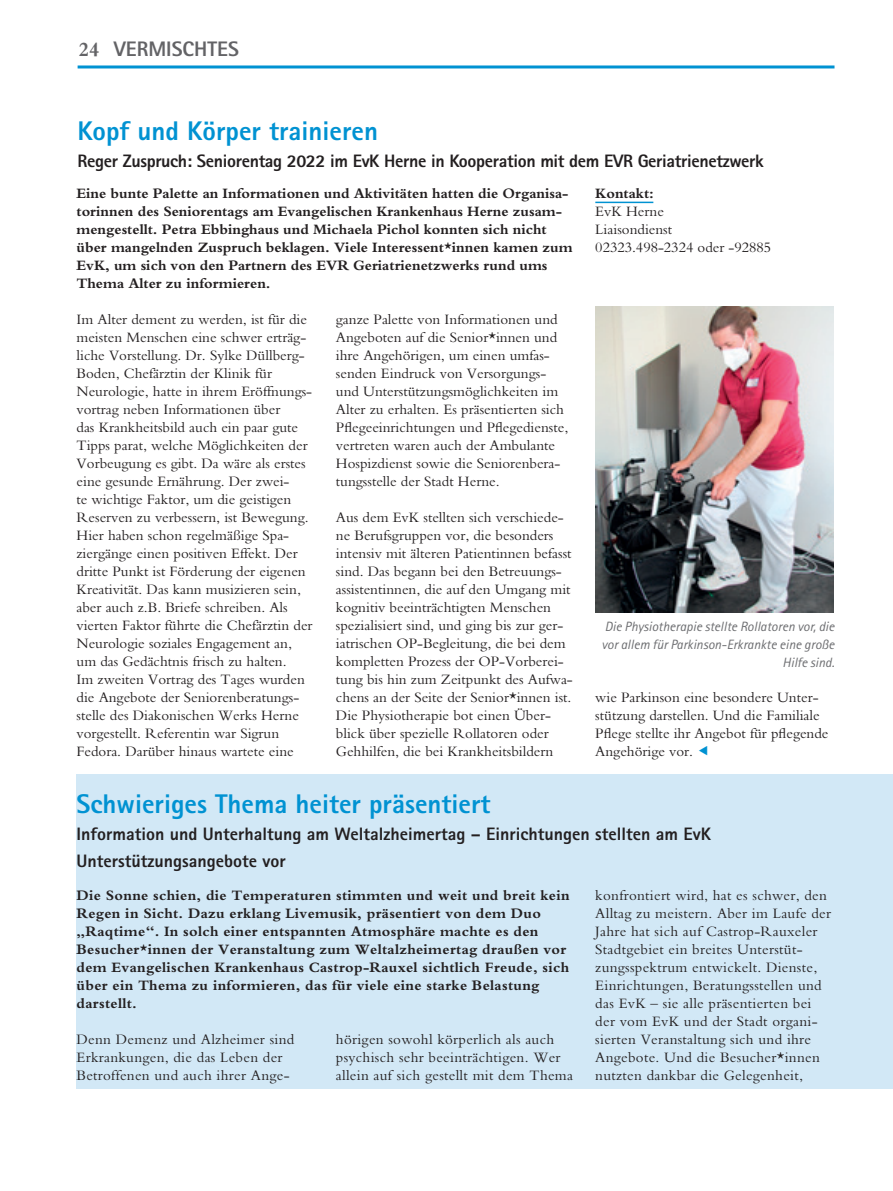
<style>
.page{position:relative;width:893px;height:1191px;background:#fff}
.page>*{position:absolute;margin:0;border:0;box-sizing:border-box;transform-origin:0 0}
.t1{font:800 27px "Rotis Sans Serif";color:#0092d2}
.t2{font:800 21px "Rotis Sans Serif";color:#636366}
.t3{font:700 21px "M Bembo";color:#636366}
.t4{font:800 18px/27px "Rotis Sans Serif";color:#231f20}
.t5{font:800 18px "Rotis Sans Serif";letter-spacing:-.02em;color:#231f20}
.t6{font:15px/18px "M Bembo";color:#231f20}
.t7{font:15px/18px "M Bembo";letter-spacing:.02em;color:#231f20}
.t8{font:700 15px/18px "M Bembo";letter-spacing:.02em;color:#231f20}
.t9{font:700 15px/18px "M Bembo";color:#231f20}
.t10{font:italic 13.5px/18px "Rotis Sans Serif";color:#6c6d70;text-align:right}
</style>
<div class="page">
<div style="left:77px;top:774px;width:816px;height:315px;background:#d2e8f6"></div>
<hr style="left:78px;top:65px;width:756px;height:3px;background:#0092d2">
<hr style="left:595px;top:202px;width:58px;height:1px;background:#0092d2">
<img style="left:595px;top:306px;width:238px;height:306px">
<p class="t3" style="left:79px;top:38px;width:23px">24</p>
<p class="t2" style="left:114px;top:36px;width:127px">VERMISCHTES</p>
<p class="t1" style="left:78px;top:114px;width:302px">Kopf und Körper trainieren</p>
<p class="t5" style="left:78px;top:150px;width:688px">Reger Zuspruch: Seniorentag 2022 im EvK Herne in Kooperation mit dem EVR Geriatrienetzwerk</p>
<p class="t9" style="left:77px;top:184px;width:498px">Eine bunte Palette an Informationen und Aktivitäten hatten die Organisa&shy;torinnen des Seniorentags am Evangelischen Krankenhaus Herne zusam&shy;mengestellt. Petra Ebbinghaus und Michaela Pichol konnten sich nicht über mangelnden Zuspruch beklagen. Viele Interessent*innen kamen zum EvK, um sich von den Partnern des EVR Geriatrienetzwerks rund ums Thema Alter zu informieren.</p>
<p class="t9" style="left:595px;top:184px;width:60px">Kontakt:</p>
<p class="t6" style="left:595px;top:202px;width:70px">EvK Herne</p>
<p class="t6" style="left:595px;top:220px;width:78px">Liaisondienst</p>
<p class="t6" style="left:595px;top:238px;width:177px">02323.498-2324 oder -92885</p>
<p class="t6" style="left:77px;top:310px;width:238px">Im Alter dement zu werden, ist für die meisten Menschen eine schwer erträg&shy;liche Vorstellung. Dr. Sylke Düllberg-Boden, Chefärztin der Klinik für Neurologie, hatte in ihrem Eröffnungs&shy;vortrag neben Informationen über<br>das Krankheitsbild auch ein paar gute Tipps parat, welche Möglichkeiten der Vorbeugung es gibt. Da wäre als erstes eine gesunde Ernährung. Der zwei-<br>te wichtige Faktor, um die geistigen Reserven zu verbessern, ist Bewegung.<br>Hier haben schon regelmäßige Spa&shy;ziergänge einen positiven Effekt. Der dritte Punkt ist Förderung der eigenen Kreativität. Das kann musizieren sein, aber auch z.B. Briefe schreiben. Als vierten Faktor führte die Chefärztin der Neurologie soziales Engagement an, um das Gedächtnis frisch zu halten.</p>
<p class="t6" style="left:77px;top:670px;width:230px">Im zweiten Vortrag des Tages wurden die Angebote der Seniorenberatungs&shy;stelle des Diakonischen Werks Herne vorgestellt. Referentin war Sigrun Fedora. Darüber hinaus wartete eine</p>
<p class="t6" style="left:336px;top:310px;width:234px">ganze Palette von Informationen und Angeboten auf die Senior*innen und ihre Angehörigen, um einen umfas&shy;senden Eindruck von Versorgungs&shy;und Unterstützungsmöglichkeiten im Alter zu erhalten. Es präsentierten sich Pflegeeinrichtungen und Pflegedienste, vertreten waren auch der Ambulante Hospizdienst sowie die Seniorenbera&shy;tungsstelle der Stadt Herne.</p>
<p class="t6" style="left:336px;top:508px;width:238px">Aus dem EvK stellten sich verschiede&shy;ne Berufsgruppen vor, die besonders intensiv mit älteren Patientinnen befasst sind. Das begann bei den Betreuungs&shy;assistentinnen, die auf den Umgang mit kognitiv beeinträchtigten Menschen spezialisiert sind, und ging bis zur ger&shy;iatrischen OP-Begleitung, die bei dem kompletten Prozess der OP-Vorberei&shy;tung bis hin zum Zeitpunkt des Aufwa&shy;chens an der Seite der Senior*innen ist.<br>Die Physiotherapie bot einen Über&shy;blick über spezielle Rollatoren oder Gehhilfen, die bei Krankheitsbildern</p>
<p class="t10" style="left:601px;top:618px;width:234px">Die Physiotherapie stellte Rollatoren vor, die vor allem für Parkinson-Erkrankte eine große<br>Hilfe sind.</p>
<p class="t6" style="left:595px;top:688px;width:235px">wie Parkinson eine besondere Unter&shy;stützung darstellen. Und die Familiale Pflege stellte ihr Angebot für pflegende Angehörige vor.</p>
<p class="t1" style="left:77px;top:787px;width:415px">Schwieriges Thema heiter präsentiert</p>
<p class="t4" style="left:77px;top:820px;width:636px">Information und Unterhaltung am Weltalzheimertag – Einrichtungen stellten am EvK<br>Unterstützungsangebote vor</p>
<p class="t8" style="left:77px;top:886px;width:495px">Die Sonne schien, die Temperaturen stimmten und weit und breit kein Regen in Sicht. Dazu erklang Livemusik, präsentiert von dem Duo „Raqtime“. In solch einer entspannten Atmosphäre machte es den Besucher*innen der Veranstaltung zum Weltalzheimertag draußen vor dem Evangelischen Krankenhaus Castrop-Rauxel sichtlich Freude, sich über ein Thema zu informieren, das für viele eine starke Belastung darstellt.</p>
<p class="t7" style="left:77px;top:1030px;width:219px">Denn Demenz und Alzheimer sind<br>Erkrankungen, die das Leben der<br>Betroffenen und auch ihrer Ange-</p>
<p class="t7" style="left:336px;top:1030px;width:239px">hörigen sowohl körperlich als auch psychisch sehr beeinträchtigen. Wer allein auf sich gestellt mit dem Thema</p>
<p class="t7" style="left:595px;top:886px;width:237px">konfrontiert wird, hat es schwer, den Alltag zu meistern. Aber im Laufe der Jahre hat sich auf Castrop-Rauxeler Stadtgebiet ein breites Unterstüt&shy;zungsspektrum entwickelt. Dienste, Einrichtungen, Beratungsstellen und das EvK – sie alle präsentierten bei der vom EvK und der Stadt organi&shy;sierten Veranstaltung sich und ihre Angebote. Und die Besucher*innen nutzten dankbar die Gelegenheit,</p>
</div>
